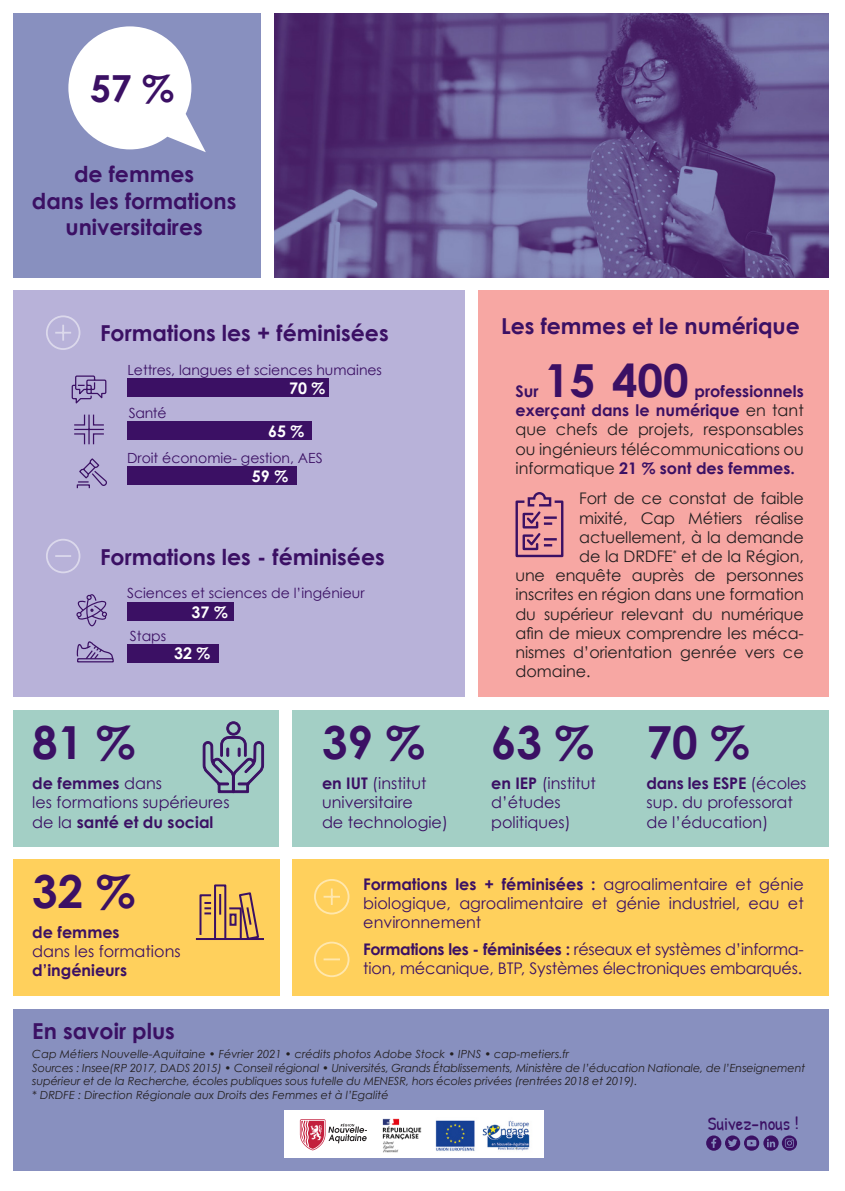
<style>
.page{position:relative;width:845px;height:1191px;background:#fff}
.page>*{position:absolute;margin:0;border:0;box-sizing:border-box;transform-origin:0 0}
.t1{font:700 45.6px "Century Gothic";color:#3b1064}
.t2{font:700 37.2px "Century Gothic";color:#3b1064}
.t3{font:700 22px/26.4px "Century Gothic";color:#3b1064;text-align:center}
.t4{font:19px "Patrick Hand";color:#3b1064}
.t5{font:16px/19.2px "Century Gothic";color:#3b1064}
.t6{font:16px/19.2px "Century Gothic";letter-spacing:-.01em;color:#231f20;text-align:justify}
.t7{font:700 16px/19.2px "Century Gothic";color:#3b1064}
.t8{font:700 16px "Century Gothic";color:#fff}
.t9{font:14px "Century Gothic";color:#3b1064}
.t10{font:italic 11.2px/13.4px "Century Gothic";letter-spacing:-.01em;color:#231f20}
.s1{font-weight:700}
.s2{font-weight:700;color:#3b1064}
.s3{font-weight:400}
</style>
<div class="page">
<div style="left:13px;top:1009px;width:816px;height:161px;background:#8890bf"></div>
<div style="left:284px;top:1110px;width:260px;height:47px;background:#fff"></div>
<img style="left:382px;top:1118px;width:40px;height:35px">
<svg style="left:300px;top:1119px;width:67px;height:31px"></svg>
<img style="left:435px;top:1120px;width:95px;height:31px">
<svg style="left:706px;top:1135px;width:91px;height:15px"></svg>
<div style="left:292px;top:859px;width:537px;height:136px;background:#ffd05c"></div>
<div style="left:13px;top:859px;width:266px;height:136px;background:#ffd05c"></div>
<div style="left:13px;top:710px;width:266px;height:136px;background:#a3cfc5"></div>
<div style="left:292px;top:710px;width:537px;height:136px;background:#a3cfc5"></div>
<svg style="left:314px;top:879px;width:36px;height:36px"></svg>
<svg style="left:314px;top:941px;width:36px;height:37px"></svg>
<svg style="left:203px;top:721px;width:61px;height:73px"></svg>
<hr style="left:196px;top:938px;width:68px;height:2px;background:#3b1064">
<svg style="left:199px;top:884px;width:60px;height:54px"></svg>
<div style="left:229px;top:913px;width:7px;height:12px;border:2px solid #3b1064"></div>
<div style="left:13px;top:291px;width:452px;height:406px;background:#b8b2d9"></div>
<div style="left:127px;top:379px;width:202px;height:18px;background:#3b1064"></div>
<div style="left:127px;top:422px;width:185px;height:18px;background:#3b1064"></div>
<div style="left:127px;top:467px;width:170px;height:18px;background:#3b1064"></div>
<svg style="left:78px;top:458px;width:29px;height:29px"></svg>
<svg style="left:74px;top:414px;width:30px;height:31px"></svg>
<svg style="left:71px;top:375px;width:36px;height:29px"></svg>
<svg style="left:46px;top:315px;width:35px;height:35px"></svg>
<div style="left:127px;top:602px;width:107px;height:19px;background:#3b1064"></div>
<div style="left:127px;top:644px;width:91px;height:18px;background:#3b1064"></div>
<svg style="left:77px;top:641px;width:37px;height:22px"></svg>
<svg style="left:76px;top:594px;width:31px;height:33px"></svg>
<svg style="left:46px;top:539px;width:35px;height:35px"></svg>
<div style="left:478px;top:291px;width:351px;height:406px;background:#f7a7a3"></div>
<div style="left:13px;top:13px;width:248px;height:264px;background:#8890bf"></div>
<svg style="left:68px;top:26px;width:138px;height:126px"></svg>
<img style="left:274px;top:13px;width:555px;height:264px">
<svg style="left:515px;top:492px;width:49px;height:66px"></svg>
<p class="t2" style="left:90px;top:66px;width:86px">57 %</p>
<p class="t3" style="left:32px;top:161px;width:206px">de femmes<br>dans les formations universitaires</p>
<p class="t3" style="left:100px;top:319px;width:290px">Formations les + féminisées</p>
<p class="t9" style="left:127px;top:361px;width:256px">Lettres, langues et sciences humaines</p>
<p class="t9" style="left:129px;top:404px;width:39px">Santé</p>
<p class="t8" style="left:289px;top:378px;width:38px">70 %</p>
<p class="t8" style="left:268px;top:421px;width:38px">65 %</p>
<p class="t9" style="left:127px;top:450px;width:197px">Droit économie- gestion, AES</p>
<p class="t8" style="left:252px;top:466px;width:38px">59 %</p>
<p class="t3" style="left:100px;top:543px;width:286px">Formations les - féminisées</p>
<p class="t9" style="left:127px;top:585px;width:239px">Sciences et sciences de l’ingénieur</p>
<p class="t9" style="left:130px;top:627px;width:38px">Staps</p>
<p class="t8" style="left:192px;top:602px;width:38px">37 %</p>
<p class="t8" style="left:174px;top:643px;width:38px">32 %</p>
<p class="t1" style="left:32px;top:713px;width:105px">81 %</p>
<p class="t5" style="left:32px;top:773px;width:199px"><span class="s1">de femmes</span> dans<br>les formations supérieures de la <span class="s1">santé et du social</span></p>
<p class="t1" style="left:322px;top:713px;width:105px">39 %</p>
<p class="t5" style="left:322px;top:773px;width:127px"><span class="s1">en IUT</span> (institut universitaire<br>de technologie)</p>
<p class="t3" style="left:501px;top:312px;width:300px">Les femmes et le numérique</p>
<p class="t1" style="left:544px;top:352px;width:146px">15 400</p>
<p class="t6" style="left:515px;top:381px;width:290px;text-indent:179px"><span class="s2">professionnels exerçant dans le numérique</span> en tant que chefs de projets, responsables ou ingénieurs télécommunications ou informatique <span class="s2">21 % sont des femmes.</span></p>
<p class="t6" style="left:579px;top:489px;width:226px">Fort de ce constat de faible</p>
<p class="t6" style="left:579px;top:508px;width:226px">mixité, Cap Métiers réalise</p>
<p class="t6" style="left:579px;top:527px;width:226px">actuellement, à la demande</p>
<p class="t6" style="left:579px;top:546px;width:226px">de la DRDFE<sup>*</sup> et de la Région,</p>
<p class="t6" style="left:515px;top:565px;width:290px">une enquête auprès de personnes</p>
<p class="t6" style="left:515px;top:585px;width:290px">inscrites en région dans une formation</p>
<p class="t6" style="left:515px;top:604px;width:290px">du supérieur relevant du numérique</p>
<p class="t6" style="left:515px;top:623px;width:290px">afin de mieux comprendre les méca-</p>
<p class="t6" style="left:515px;top:642px;width:290px">nismes d’orientation genrée vers ce</p>
<p class="t6" style="left:515px;top:661px;width:77px">domaine.</p>
<p class="t7" style="left:515px;top:381px;width:25px">Sur</p>
<p class="t1" style="left:491px;top:713px;width:105px">63 %</p>
<p class="t5" style="left:491px;top:773px;width:106px"><span class="s1">en IEP</span> (institut d’études politiques)</p>
<p class="t1" style="left:646px;top:713px;width:105px">70 %</p>
<p class="t5" style="left:646px;top:773px;width:161px"><span class="s1">dans les ESPE</span> (écoles sup. du professorat de l’éducation)</p>
<p class="t1" style="left:32px;top:862px;width:105px">32 %</p>
<p class="t7" style="left:32px;top:922px;width:150px">de femmes<br><span class="s3">dans les formations </span>d’ingénieurs</p>
<p class="t5" style="left:363px;top:874px;width:442px;text-align:justify"><span class="s1">Formations les + féminisées :</span> agroalimentaire et génie biologique, agroalimentaire et génie industriel, eau et environnement</p>
<p class="t5" style="left:363px;top:939px;width:442px"><span class="s1">Formations les - féminisées :</span> réseaux et systèmes d’informa&shy;tion, mécanique, BTP, Systèmes électroniques embarqués.</p>
<p class="t3" style="left:32px;top:1017px;width:144px">En savoir plus</p>
<p class="t10" style="left:32px;top:1047px;width:538px">Cap Métiers Nouvelle-Aquitaine • Février 2021 • crédits photos Adobe Stock • IPNS • cap-metiers.fr</p>
<p class="t10" style="left:32px;top:1060px;width:774px">Sources : Insee(RP 2017, DADS 2015) • Conseil régional • Universités, Grands Établissements, Ministère de l’éducation Nationale, de l’Enseignement supérieur et de la Recherche, écoles publiques sous tutelle du MENESR, hors écoles privées (rentrées 2018 et 2019).</p>
<p class="t10" style="left:32px;top:1087px;width:358px">* DRDFE : Direction Régionale aux Droits des Femmes et à l’Egalité</p>
<p class="t4" style="left:708px;top:1110px;width:93px">Suivez-nous !</p>
</div>
